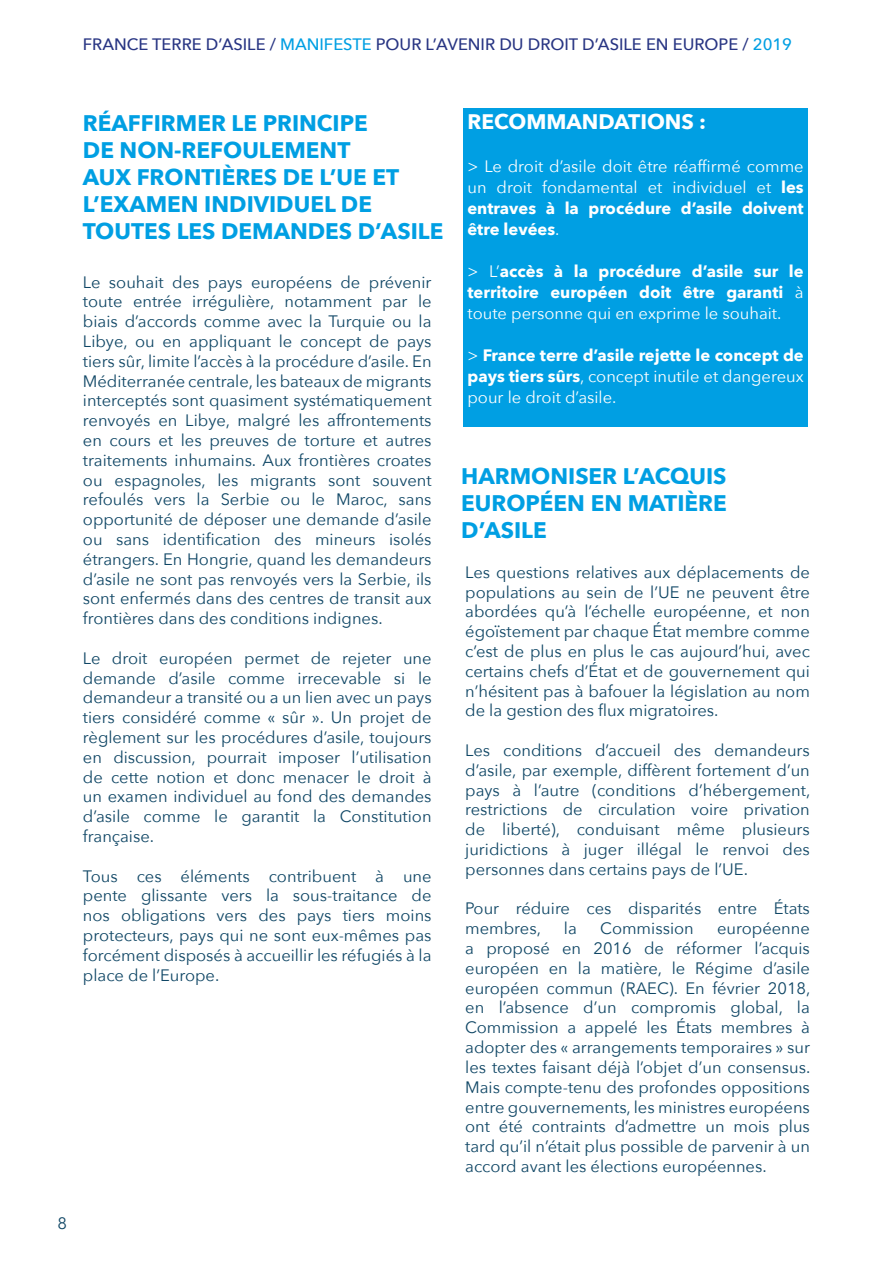
<style>
.page{position:relative;width:893px;height:1263px;background:#fff}
.page>*{position:absolute;margin:0;border:0;box-sizing:border-box;transform-origin:0 0}
.t1{font:700 22.5px/27px "Avenir Next";color:#009fe3}
.t2{font:700 21px "Avenir Next";color:#fff}
.t3{font:16.5px/19.8px "Avenir Next";color:#0f4665;text-align:justify}
.t4{font:700 16.5px/21px "Avenir Next";color:#fff;text-align:justify}
.t5{font:16.5px/21px "Avenir Next";color:#fff;text-align:justify}
.t6{font:500 16.5px "Avenir Next";color:#283583}
.s1{color:#009fe3}
.s2{font-weight:700}
.s3{font-weight:400}
</style>
<div class="page">
<div style="left:463px;top:108px;width:345px;height:319px;background:#009fe3"></div>
<p class="t6" style="left:83px;top:30px;width:711px">FRANCE TERRE D’ASILE / <span class="s1">MANIFESTE</span> POUR L’AVENIR DU DROIT D’ASILE EN EUROPE / <span class="s1">2019</span></p>
<h1 class="t1" style="left:83px;top:109px;width:362px">RÉAFFIRMER LE PRINCIPE<br>DE NON-REFOULEMENT<br>AUX FRONTIÈRES DE L’UE ET<br>L’EXAMEN INDIVIDUEL DE<br>TOUTES LES DEMANDES D’ASILE</h1>
<p class="t3" style="left:83px;top:271px;width:350px">Le souhait des pays européens de prévenir toute entrée irrégulière, notamment par le biais d’accords comme avec la Turquie ou la Libye, ou en appliquant le concept de pays tiers sûr, limite l’accès à la procédure d’asile. En Méditerranée centrale, les bateaux de migrants interceptés sont quasiment systématiquement renvoyés en Libye, malgré les affrontements en cours et les preuves de torture et autres traitements inhumains. Aux frontières croates ou espagnoles, les migrants sont souvent refoulés vers la Serbie ou le Maroc, sans opportunité de déposer une demande d’asile ou sans identification des mineurs isolés étrangers. En Hongrie, quand les demandeurs d’asile ne sont pas renvoyés vers la Serbie, ils sont enfermés dans des centres de transit aux frontières dans des conditions indignes.</p>
<p class="t3" style="left:83px;top:647px;width:350px">Le droit européen permet de rejeter une demande d’asile comme irrecevable si le demandeur a transité ou a un lien avec un pays tiers considéré comme « sûr ». Un projet de règlement sur les procédures d’asile, toujours en discussion, pourrait imposer l’utilisation de cette notion et donc menacer le droit à un examen individuel au fond des demandes d’asile comme le garantit la Constitution française.</p>
<p class="t3" style="left:83px;top:865px;width:350px">Tous ces éléments contribuent à une pente glissante vers la sous-traitance de nos obligations vers des pays tiers moins protecteurs, pays qui ne sont eux-mêmes pas forcément disposés à accueillir les réfugiés à la place de l’Europe.</p>
<p class="t3" style="left:57px;top:1212px;width:11px">8</p>
<p class="t2" style="left:467px;top:104px;width:240px">RECOMMANDATIONS :</p>
<p class="t5" style="left:467px;top:155px;width:338px">&gt; Le droit d’asile doit être réaffirmé comme un droit fondamental et individuel et <span class="s2">les entraves à la procédure d’asile doivent être levées</span>.</p>
<p class="t4" style="left:467px;top:261px;width:338px"><span class="s3">&gt; L’</span>accès à la procédure d’asile sur le territoire européen doit être garanti <span class="s3">à toute personne qui en exprime le souhait.</span></p>
<p class="t4" style="left:467px;top:345px;width:338px"><span class="s3">&gt;</span> France terre d’asile rejette le concept de pays tiers sûrs<span class="s3">, concept inutile et dangereux pour le droit d’asile.</span></p>
<h1 class="t1" style="left:461px;top:463px;width:267px;text-align:justify">HARMONISER L’ACQUIS EUROPÉEN EN MATIÈRE D’ASILE</h1>
<p class="t3" style="left:465px;top:561px;width:346px">Les questions relatives aux déplacements de populations au sein de l’UE ne peuvent être abordées qu’à l’échelle européenne, et non égoïstement par chaque État membre comme c’est de plus en plus le cas aujourd’hui, avec certains chefs d’État et de gouvernement qui n’hésitent pas à bafouer la législation au nom de la gestion des flux migratoires.</p>
<p class="t3" style="left:465px;top:740px;width:347px">Les conditions d’accueil des demandeurs d’asile, par exemple, diffèrent fortement d’un pays à l’autre (conditions d’hébergement, restrictions de circulation voire privation de liberté), conduisant même plusieurs juridictions à juger illégal le renvoi des personnes dans certains pays de l’UE.</p>
<p class="t3" style="left:465px;top:898px;width:346px">Pour réduire ces disparités entre États membres,</p>
<p class="t3" style="left:564px;top:918px;width:14px">la</p>
<p class="t3" style="left:600px;top:918px;width:95px">Commission</p>
<p class="t3" style="left:465px;top:918px;width:347px;text-indent:252px">européenne a proposé en 2016 de réformer l’acquis européen en la matière, le Régime d’asile européen commun (RAEC). En février 2018, en l’absence d’un compromis global, la Commission a appelé les États membres à adopter des « arrangements temporaires » sur les textes faisant déjà l’objet d’un consensus.<br>Mais compte-tenu des profondes oppositions entre gouvernements, les ministres européens ont été contraints d’admettre un mois plus tard qu’il n’était plus possible de parvenir à un accord avant les élections européennes.</p>
</div>
